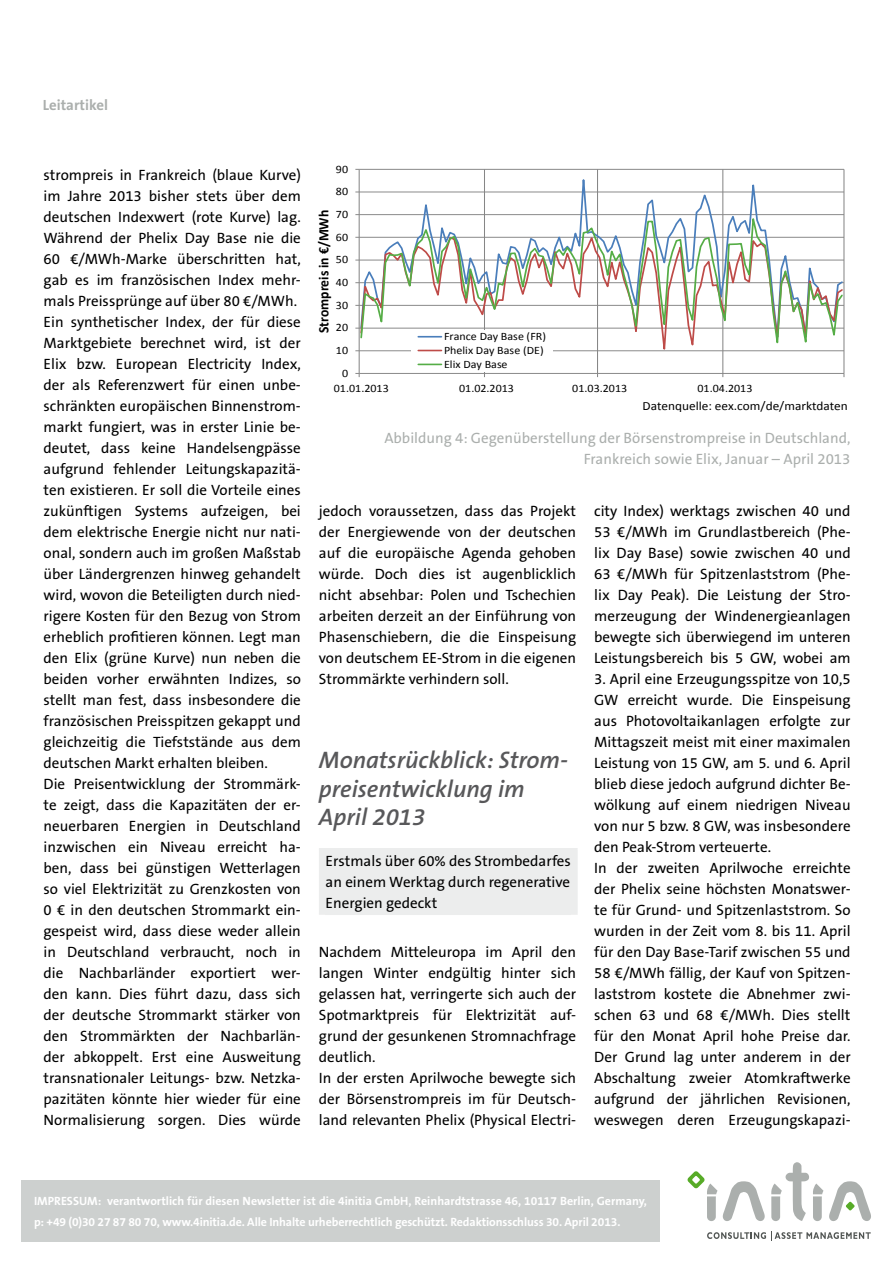
<style>
.page{position:relative;width:893px;height:1263px;background:#fff}
.page>*{position:absolute;margin:0;border:0;box-sizing:border-box;transform-origin:0 0}
.t1{font:italic 600 24px/28.5px "The Sans B6";color:#58585a}
.t2{font:15px/21px "The Sans B5 Plain";color:#000}
.t3{font:15px/21px "The Sans B5 Plain";color:#abafad;text-align:right}
.t4{font:700 14.85px "The Sans B7";color:#abafad}
.t5{font:700 14.4px "Calibri";color:#000;scale:.94 1}
.t6{font:12.6px "Calibri";color:#000;scale:1.06 1}
.t7{font:700 12px/21px "The Sans B7";letter-spacing:-.005em;color:#fff}
.t8{font:11.25px/13.8px "Calibri";color:#000;scale:1.06 1}
</style>
<div class="page">
<svg style="left:829px;top:1181px;width:42px;height:40px"></svg>
<svg style="left:707px;top:1232px;width:164px;height:9px"></svg>
<svg style="left:687px;top:1171px;width:78px;height:50px"></svg>
<svg style="left:771px;top:1162px;width:52px;height:59px"></svg>
<div style="left:21px;top:1180px;width:639px;height:62px;background:#cdd0cf"></div>
<div style="left:320px;top:849px;width:257px;height:65px;background:#eceded"></div>
<hr style="left:319px;top:848px;width:259px;height:2px;background:#eceded">
<hr style="left:319px;top:850px;width:1px;height:63px;background:#eceded">
<hr style="left:576px;top:850px;width:2px;height:63px;background:#eceded">
<hr style="left:319px;top:913px;width:259px;height:2px;background:#eceded">
<svg style="left:355px;top:168px;width:490px;height:210px"></svg>
<p class="t4" style="left:43px;top:97px;width:76px">Meldungen</p>
<p class="t4" style="left:43px;top:97px;width:67px">Leitartikel</p>
<p class="t2" style="left:44px;top:165px;width:259px">strompreis in Frankreich (blaue Kurve) im Jahre 2013 bisher stets über dem deutschen Indexwert (rote Kurve) lag.<br>Während der Phelix Day Base nie die 60 €/MWh-Marke überschritten hat, gab es im französischen Index mehr&shy;mals Preissprünge auf über 80 €/MWh.<br>Ein synthetischer Index, der für diese Marktgebiete berechnet wird, ist der Elix bzw. European Electricity Index, der als Referenzwert für einen unbe&shy;schränkten europäischen Binnenstrom&shy;markt fungiert, was in erster Linie be&shy;deutet, dass keine Handelsengpässe aufgrund fehlender Leitungskapazitä&shy;ten existieren. Er soll die Vorteile eines zukünftigen Systems aufzeigen, bei dem elektrische Energie nicht nur nati&shy;onal, sondern auch im großen Maßstab über Ländergrenzen hinweg gehandelt wird, wovon die Beteiligten durch nied&shy;rigere Kosten für den Bezug von Strom erheblich profitieren können. Legt man den Elix (grüne Kurve) nun neben die beiden vorher erwähnten Indizes, so stellt man fest, dass insbesondere die französischen Preisspitzen gekappt und gleichzeitig die Tiefststände aus dem deutschen Markt erhalten bleiben.<br>Die Preisentwicklung der Strommärk&shy;te zeigt, dass die Kapazitäten der er&shy;neuerbaren Energien in Deutschland inzwischen ein Niveau erreicht ha&shy;ben, dass bei günstigen Wetterlagen so viel Elektrizität zu Grenzkosten von 0 € in den deutschen Strommarkt ein&shy;gespeist wird, dass diese weder allein in Deutschland verbraucht, noch in die Nachbarländer exportiert wer&shy;den kann. Dies führt dazu, dass sich der deutsche Strommarkt stärker von den Strommärkten der Nachbarlän&shy;der abkoppelt. Erst eine Ausweitung transnationaler Leitungs- bzw. Netzka&shy;pazitäten könnte hier wieder für eine Normalisierung sorgen. Dies würde</p>
<p class="t8" style="left:336px;top:162px;width:13px">90</p>
<p class="t8" style="left:336px;top:185px;width:13px">80</p>
<p class="t8" style="left:336px;top:207px;width:13px">70</p>
<p class="t5" style="left:314px;top:333px;width:133px;rotate:-90deg">Strompreis in €/MWh</p>
<p class="t8" style="left:336px;top:230px;width:13px">60</p>
<p class="t8" style="left:336px;top:253px;width:13px">50</p>
<p class="t8" style="left:336px;top:275px;width:13px">40</p>
<p class="t8" style="left:336px;top:298px;width:13px">30</p>
<p class="t8" style="left:336px;top:321px;width:13px">20</p>
<p class="t8" style="left:336px;top:343px;width:13px">10</p>
<p class="t8" style="left:342px;top:366px;width:7px">0</p>
<p class="t8" style="left:444px;top:329px;width:98px">France Day Base (FR)<br>Phelix Day Base (DE)<br>Elix Day Base</p>
<p class="t8" style="left:334px;top:381px;width:53px">01.01.2013</p>
<p class="t8" style="left:459px;top:381px;width:53px">01.02.2013</p>
<p class="t8" style="left:572px;top:381px;width:53px">01.03.2013</p>
<p class="t8" style="left:697px;top:381px;width:53px">01.04.2013</p>
<p class="t6" style="left:643px;top:398px;width:195px">Datenquelle: eex.com/de/marktdaten</p>
<p class="t3" style="left:384px;top:428px;width:468px">Abbildung 4: Gegenüberstellung der Börsenstrompreise in Deutschland,<br>Frankreich sowie Elix, Januar – April 2013</p>
<p class="t2" style="left:319px;top:501px;width:259px;text-align:justify">jedoch voraussetzen, dass das Projekt der Energiewende von der deutschen auf die europäische Agenda gehoben würde. Doch dies ist augenblicklich nicht absehbar: Polen und Tschechien arbeiten derzeit an der Einführung von Phasenschiebern, die die Einspeisung von deutschem EE-Strom in die eigenen Strommärkte verhindern soll.</p>
<h1 class="t1" style="left:319px;top:746px;width:251px">Monatsrückblick: Strom&shy;preisentwicklung im<br>April 2013</h1>
<p class="t2" style="left:326px;top:851px;width:247px;text-align:justify">Erstmals über 60% des Strombedarfes an einem Werktag durch regenerative Energien gedeckt</p>
<p class="t2" style="left:319px;top:942px;width:259px">Nachdem Mitteleuropa im April den langen Winter endgültig hinter sich gelassen hat, verringerte sich auch der Spotmarktpreis für Elektrizität auf&shy;grund der gesunkenen Stromnachfrage deutlich.<br>In der ersten Aprilwoche bewegte sich der Börsenstrompreis im für Deutsch&shy;land relevanten Phelix (Physical Electri-</p>
<p class="t2" style="left:594px;top:501px;width:258px;text-align:justify">city Index) werktags zwischen 40 und 53 €/MWh im Grundlastbereich (Phe&shy;lix Day Base) sowie zwischen 40 und 63 €/MWh für Spitzenlaststrom (Phe&shy;lix Day Peak). Die Leistung der Stro&shy;merzeugung der Windenergieanlagen bewegte sich überwiegend im unteren Leistungsbereich bis 5 GW, wobei am</p>
<p class="t2" style="left:594px;top:669px;width:258px">3. April eine Erzeugungsspitze von 10,5<br>GW erreicht wurde. Die Einspeisung aus Photovoltaikanlagen erfolgte zur Mittagszeit meist mit einer maximalen Leistung von 15 GW, am 5. und 6. April blieb diese jedoch aufgrund dichter Be&shy;wölkung auf einem niedrigen Niveau von nur 5 bzw. 8 GW, was insbesondere den Peak-Strom verteuerte.<br>In der zweiten Aprilwoche erreichte der Phelix seine höchsten Monatswer&shy;te für Grund- und Spitzenlaststrom. So wurden in der Zeit vom 8. bis 11. April für den Day Base-Tarif zwischen 55 und 58 €/MWh fällig, der Kauf von Spitzen&shy;laststrom kostete die Abnehmer zwi&shy;schen 63 und 68 €/MWh. Dies stellt für den Monat April hohe Preise dar.<br>Der Grund lag unter anderem in der Abschaltung zweier Atomkraftwerke aufgrund der jährlichen Revisionen, weswegen deren Erzeugungskapazi-</p>
<p class="t7" style="left:34px;top:1191px;width:614px">IMPRESSUM: verantwortlich für diesen Newsletter ist die 4initia GmbH, Reinhardtstrasse 46, 10117 Berlin, Germany, p: +49 (0)30 27 87 80 70, www.4initia.de. Alle Inhalte urheberrechtlich geschützt. Redaktionsschluss 30. April 2013.</p>
</div>
